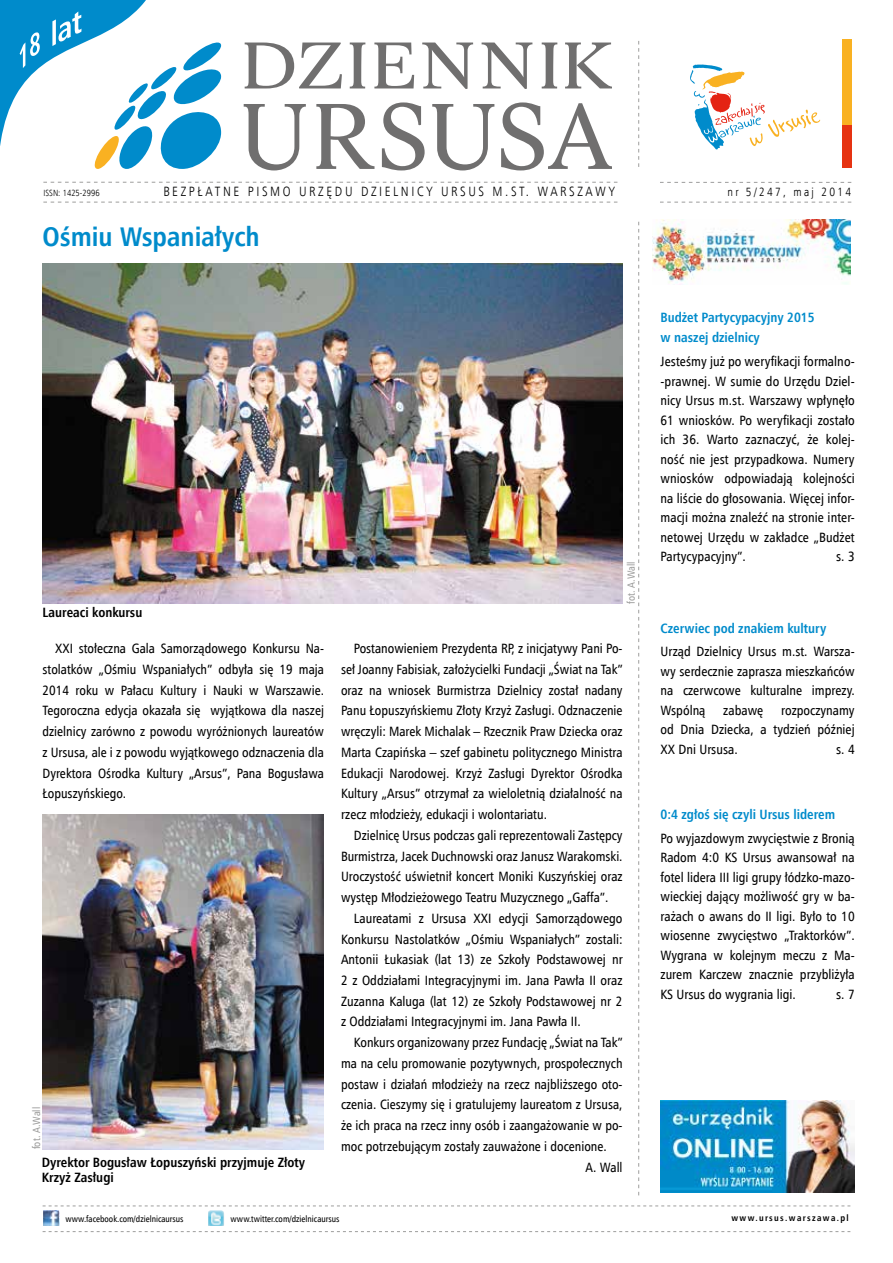
<style>
.page{position:relative;width:893px;height:1263px;background:#fff}
.page>*{position:absolute;margin:0;border:0;box-sizing:border-box;transform-origin:0 0}
.t1{font:700 27px "Humnst 777 Cn EU";color:#008bcb}
.t2{font:13.5px/19.5px "Humnst 777 Cn EU";color:#000;text-align:justify}
.t3{font:700 13.5px/20.7px "Humnst 777 Cn EU";color:#008bcb}
.t4{font:700 13.5px/15px "Humnst 777 Cn EU";color:#000}
.t5{font:13.5px "Humnst 777 Lt Cn EU";letter-spacing:.19em;color:#000}
.t6{font:12px "Humnst 777 Lt Cn EU";letter-spacing:.19em;color:#000}
.t7{font:10.5px "Humnst 777 Cn EU";color:#9d9d9c}
.t8{font:9px "Humnst 777 Cn EU";color:#000}
.t9{font:700 9px "Humnst 777 Cn EU";letter-spacing:.15em;color:#000}
.t10{font:9px "Humnst 777 Lt Cn EU";color:#000}
</style>
<div class="page">
<svg style="left:690px;top:64px;width:130px;height:86px"></svg>
<div style="left:842px;top:125px;width:9px;height:42px;background:#e63312"></div>
<div style="left:842px;top:39px;width:9px;height:86px;background:#f9b122"></div>
<svg style="left:638px;top:222px;width:1px;height:973px"></svg>
<svg style="left:638px;top:41px;width:1px;height:126px"></svg>
<svg style="left:660px;top:182px;width:191px;height:1px"></svg>
<svg style="left:660px;top:202px;width:191px;height:1px"></svg>
<img style="left:660px;top:1100px;width:195px;height:92px">
<svg style="left:43px;top:1205px;width:807px;height:1px"></svg>
<svg style="left:43px;top:1231px;width:807px;height:1px"></svg>
<img style="left:208px;top:1210px;width:16px;height:16px">
<img style="left:43px;top:1210px;width:16px;height:15px">
<svg style="left:0;top:0;width:617px;height:203px"></svg>
<img style="left:43px;top:264px;width:580px;height:339px">
<img style="left:653px;top:219px;width:197px;height:65px">
<img style="left:43px;top:814px;width:280px;height:335px">
<p class="t10" style="left:43px;top:188px;width:58px">ISSN: 1425-2996</p>
<p class="t5" style="left:163px;top:183px;width:453px">BEZPŁATNE PISMO URZĘDU DZIELNICY URSUS M.ST. WARSZAWY</p>
<h1 class="t1" style="left:43px;top:220px;width:219px">Ośmiu Wspaniałych</h1>
<p class="t4" style="left:43px;top:605px;width:101px">Laureaci konkursu</p>
<p class="t7" style="left:624px;top:604px;width:44px;rotate:-90deg">fot. A.Wall</p>
<p class="t2" style="left:43px;top:638px;width:283px;line-height:20.7px;text-indent:13px">XXI stołeczna Gala Samorządowego Konkursu Na&shy;stolatków „Ośmiu Wspaniałych” odbyła się 19 maja 2014 roku w Pałacu Kultury i Nauki w Warszawie.<br>Tegoroczna edycja okazała się wyjątkowa dla naszej dzielnicy zarówno z powodu wyróżnionych laureatów z Ursusa, ale i z powodu wyjątkowego odznaczenia dla Dyrektora Ośrodka Kultury „Arsus”, Pana Bogusława Łopuszyńskiego.</p>
<p class="t2" style="left:341px;top:638px;width:283px;line-height:20.7px;text-indent:13px">Postanowieniem Prezydenta RP, z inicjatywy Pani Po&shy;seł Joanny Fabisiak, założycielki Fundacji „Świat na Tak” oraz na wniosek Burmistrza Dzielnicy został nadany Panu Łopuszyńskiemu Złoty Krzyż Zasługi. Odznaczenie wręczyli: Marek Michalak – Rzecznik Praw Dziecka oraz Marta Czapińska – szef gabinetu politycznego Ministra Edukacji Narodowej. Krzyż Zasługi Dyrektor Ośrodka Kultury „Arsus” otrzymał za wieloletnią działalność na rzecz młodzieży, edukacji i wolontariatu.</p>
<p class="t2" style="left:341px;top:825px;width:283px;line-height:20.7px;text-indent:13px">Dzielnicę Ursus podczas gali reprezentowali Zastępcy Burmistrza, Jacek Duchnowski oraz Janusz Warakomski.<br>Uroczystość uświetnił koncert Moniki Kuszyńskiej oraz występ Młodzieżowego Teatru Muzycznego „Gaffa”.</p>
<p class="t2" style="left:341px;top:908px;width:283px;line-height:20.7px;text-indent:13px">Laureatami z Ursusa XXI edycji Samorządowego Konkursu Nastolatków „Ośmiu Wspaniałych” zostali:<br>Antonii Łukasiak (lat 13) ze Szkoły Podstawowej nr 2 z Oddziałami Integracyjnymi im. Jana Pawła II oraz Zuzanna Kaluga (lat 12) ze Szkoły Podstawowej nr 2 z Oddziałami Integracyjnymi im. Jana Pawła II.</p>
<p class="t2" style="left:354px;top:1033px;width:270px">Konkurs organizowany przez Fundację „Świat na Tak”</p>
<p class="t2" style="left:341px;top:1053px;width:283px">ma na celu promowanie pozytywnych, prospołecznych</p>
<p class="t2" style="left:341px;top:1074px;width:283px">postaw i działań młodzieży na rzecz najbliższego oto-</p>
<p class="t2" style="left:341px;top:1095px;width:283px">czenia. Cieszymy się i gratulujemy laureatom z Ursusa,</p>
<p class="t2" style="left:341px;top:1115px;width:283px">że ich praca na rzecz inny osób i zaangażowanie w po-</p>
<p class="t2" style="left:341px;top:1136px;width:267px">moc potrzebującym zostały zauważone i docenione.</p>
<p class="t2" style="left:585px;top:1157px;width:39px">A. Wall</p>
<p class="t7" style="left:30px;top:1149px;width:44px;rotate:-90deg">fot. A.Wall</p>
<p class="t4" style="left:42px;top:1155px;width:265px">Dyrektor Bogusław Łopuszyński przyjmuje Złoty<br>Krzyż Zasługi</p>
<p class="t6" style="left:728px;top:185px;width:125px">NR 5/247, MAJ 2014</p>
<p class="t3" style="left:660px;top:307px;width:156px">Budżet Partycypacyjny 2015 w naszej dzielnicy</p>
<p class="t2" style="left:660px;top:352px;width:196px">Jesteśmy już po weryfikacji formalno--prawnej. W sumie do Urzędu Dziel&shy;nicy Ursus m.st. Warszawy wpłynęło 61 wniosków. Po weryfikacji zostało ich 36. Warto zaznaczyć, że kolej&shy;ność nie jest przypadkowa. Numery wniosków odpowiadają kolejności na liście do głosowania. Więcej infor&shy;macji można znaleźć na stronie inter&shy;netowej Urzędu w zakładce „Budżet Partycypacyjny”.</p>
<p class="t2" style="left:836px;top:547px;width:20px">s. 3</p>
<p class="t3" style="left:660px;top:617px;width:167px">Czerwiec pod znakiem kultury</p>
<p class="t2" style="left:660px;top:642px;width:196px">Urząd Dzielnicy Ursus m.st. Warsza&shy;wy serdecznie zaprasza mieszkańców na czerwcowe kulturalne imprezy.<br>Wspólną</p>
<p class="t2" style="left:723px;top:700px;width:42px">zabawę</p>
<p class="t2" style="left:660px;top:700px;width:196px;text-indent:121px">rozpoczynamy od Dnia Dziecka, a tydzień później XX Dni Ursusa.</p>
<p class="t2" style="left:836px;top:739px;width:20px">s. 4</p>
<p class="t3" style="left:660px;top:804px;width:176px">0:4 zgłoś się czyli Ursus liderem</p>
<p class="t2" style="left:660px;top:828px;width:196px">Po wyjazdowym zwycięstwie z Bronią Radom 4:0 KS Ursus awansował na fotel lidera III ligi grupy łódzko-mazo&shy;wieckiej dający możliwość gry w ba&shy;rażach o awans do II ligi. Było to 10 wiosenne zwycięstwo „Traktorków”.<br>Wygrana w kolejnym meczu z Ma&shy;zurem Karczew znacznie przybliżyła KS Ursus do wygrania ligi.</p>
<p class="t2" style="left:836px;top:984px;width:20px">s. 7</p>
<p class="t8" style="left:66px;top:1213px;width:120px">www.facebook.com/dzielnicaursus</p>
<p class="t8" style="left:231px;top:1213px;width:110px">www.twitter.com/dzielnicaursus</p>
<p class="t9" style="left:731px;top:1212px;width:119px">www.ursus.warszawa.pl</p>
</div>
